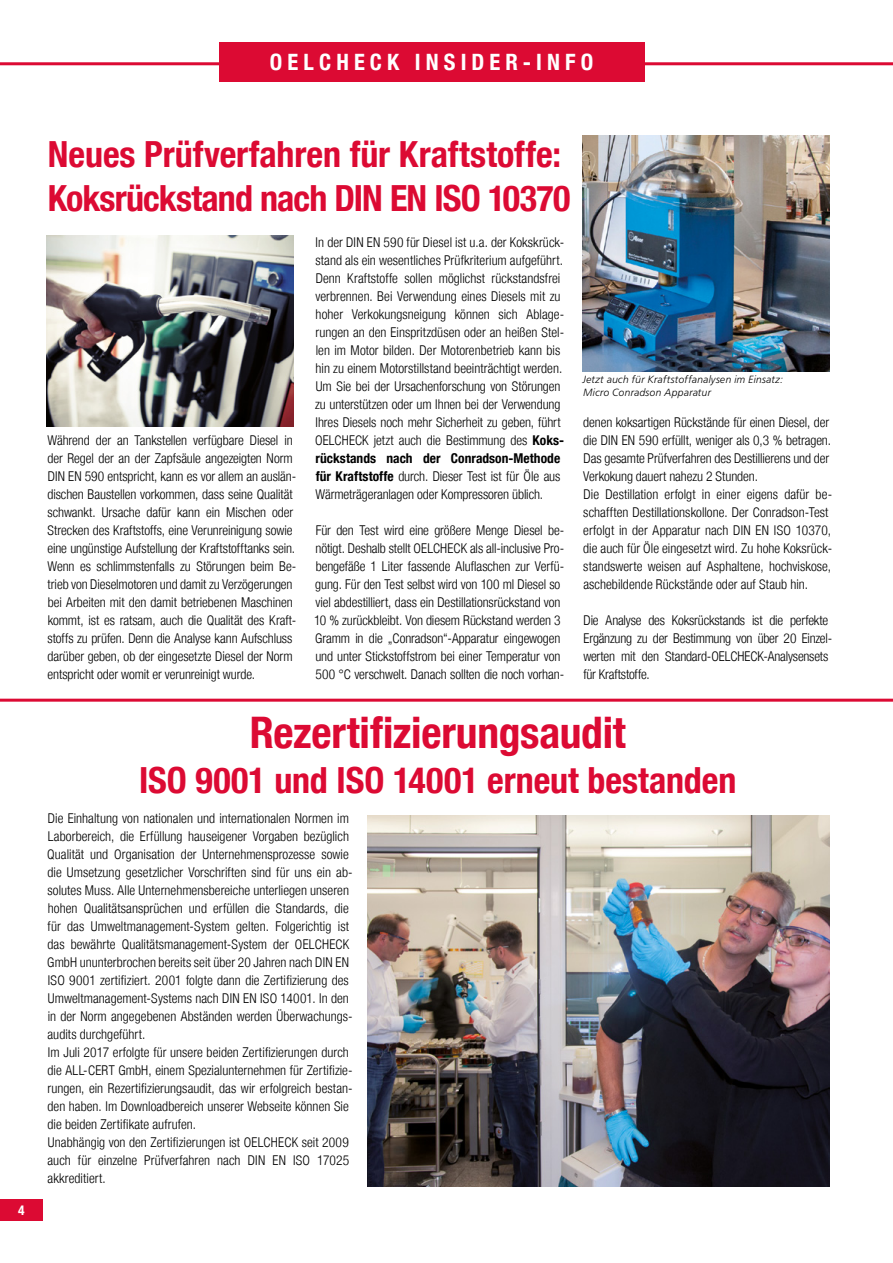
<style>
.page{position:relative;width:893px;height:1263px;background:#fff}
.page>*{position:absolute;margin:0;border:0;box-sizing:border-box;transform-origin:0 0}
.t1{font:700 condensed 43.5px "Helvetica Neue LT";letter-spacing:-.005em;color:#dc0a33}
.t2{font:700 condensed 36px/43.2px "Helvetica Neue LT";letter-spacing:-.005em;color:#dc0a33}
.t3{font:700 condensed 22.5px "Helvetica Neue LT";letter-spacing:.225em;color:#fff}
.t4{font:300 condensed 13.5px/18px "Helvetica Neue LT";color:#000}
.t5{font:700 condensed 13.5px "Helvetica Neue LT";color:#fff}
.t6{font:10.5px/12.6px "Humanist 777 BT Light Italic B";letter-spacing:.015em;color:#000}
.s1{font-weight:700}
</style>
<div class="page">
<div style="left:0;top:1199px;width:43px;height:21px;background:#dc0a33"></div>
<hr style="left:0;top:62px;width:893px;height:3px;background:#dc0a33">
<div style="left:219px;top:43px;width:425px;height:39px;background:#dc0a33"></div>
<hr style="left:0;top:699px;width:893px;height:3px;background:#dc0a33">
<img style="left:368px;top:815px;width:461px;height:371px">
<img style="left:583px;top:135px;width:246px;height:236px">
<img style="left:47px;top:236px;width:246px;height:191px">
<h3 class="t3" style="left:270px;top:48px;width:325px">OELCHECK INSIDER-INFO</h3>
<p class="t5" style="left:18px;top:1202px;width:8px">4</p>
<h2 class="t2" style="left:48px;top:133px;width:524px">Neues Prüfverfahren für Kraftstoffe:<br>Koksrückstand nach DIN EN ISO 10370</h2>
<p class="t4" style="left:47px;top:431px;width:250px">Während der an Tankstellen verfügbare Diesel in der Regel der an der Zapfsäule angezeigten Norm DIN EN 590 entspricht, kann es vor allem an auslän&shy;dischen Baustellen vorkommen, dass seine Qualität schwankt. Ursache dafür kann ein Mischen oder Strecken des Kraftstoffs, eine Verunreinigung sowie eine ungünstige Aufstellung der Kraftstofftanks sein.<br>Wenn es schlimmstenfalls zu Störungen beim Be&shy;trieb von Dieselmotoren und damit zu Verzögerungen bei Arbeiten mit den damit betriebenen Maschinen kommt, ist es ratsam, auch die Qualität des Kraft&shy;stoffs zu prüfen. Denn die Analyse kann Aufschluss darüber geben, ob der eingesetzte Diesel der Norm entspricht oder womit er verunreinigt wurde.</p>
<p class="t4" style="left:315px;top:233px;width:251px">In der DIN EN 590 für Diesel ist u.a. der Kokskrück&shy;stand als ein wesentliches Prüfkriterium aufgeführt.<br>Denn Kraftstoffe sollen möglichst rückstandsfrei verbrennen. Bei Verwendung eines Diesels mit zu hoher Verkokungsneigung können sich Ablage&shy;rungen an den Einspritzdüsen oder an heißen Stel&shy;len im Motor bilden. Der Motorenbetrieb kann bis hin zu einem Motorstillstand beeinträchtigt werden.<br>Um Sie bei der Ursachenforschung von Störungen zu unterstützen oder um Ihnen bei der Verwendung Ihres Diesels noch mehr Sicherheit zu geben, führt OELCHECK jetzt auch die Bestimmung des <span class="s1">Koks&shy;rückstands nach der Conradson-Methode für Kraftstoffe</span> durch. Dieser Test ist für Öle aus Wärmeträgeranlagen oder Kompressoren üblich.</p>
<p class="t4" style="left:314px;top:521px;width:252px">Für den Test wird eine größere Menge Diesel be&shy;nötigt. Deshalb stellt OELCHECK als all-inclusive Pro&shy;bengefäße 1 Liter fassende Aluflaschen zur Verfü&shy;gung. Für den Test selbst wird von 100 ml Diesel so viel abdestilliert, dass ein Destillationsrückstand von 10 % zurückbleibt. Von diesem Rückstand werden 3<br>Gramm in die „Conradson“-Apparatur eingewogen und unter Stickstoffstrom bei einer Temperatur von 500 °C verschwelt. Danach sollten die noch vorhan-</p>
<p class="t6" style="left:583px;top:373px;width:203px">Jetzt auch für Kraftstoffanalysen im Einsatz:<br>Micro Conradson Apparatur</p>
<p class="t4" style="left:583px;top:413px;width:250px">denen koksartigen Rückstände für einen Diesel, der die DIN EN 590 erfüllt, weniger als 0,3 % betragen.<br>Das gesamte Prüfverfahren des Destillierens und der Verkokung dauert nahezu 2 Stunden.<br>Die Destillation erfolgt in einer eigens dafür be&shy;schafften Destillationskollone. Der Conradson-Test erfolgt in der Apparatur nach DIN EN ISO 10370, die auch für Öle eingesetzt wird. Zu hohe Koksrück&shy;standswerte weisen auf Asphaltene, hochviskose, aschebildende Rückstände oder auf Staub hin.</p>
<p class="t4" style="left:583px;top:611px;width:250px">Die Analyse des Koksrückstands ist die perfekte Ergänzung zu der Bestimmung von über 20 Einzel&shy;werten mit den Standard-OELCHECK-Analysensets für Kraftstoffe.</p>
<h1 class="t1" style="left:250px;top:706px;width:377px">Rezertifizierungsaudit</h1>
<h2 class="t2" style="left:139px;top:759px;width:599px">ISO 9001 und ISO 14001 erneut bestanden</h2>
<p class="t4" style="left:47px;top:809px;width:307px">Die Einhaltung von nationalen und internationalen Normen im Laborbereich, die Erfüllung hauseigener Vorgaben bezüglich Qualität und Organisation der Unternehmensprozesse sowie die Umsetzung gesetzlicher Vorschriften sind für uns ein ab&shy;solutes Muss. Alle Unternehmensbereiche unterliegen unseren hohen Qualitätsansprüchen und erfüllen die Standards, die für das Umweltmanagement-System gelten. Folgerichtig ist das bewährte Qualitätsmanagement-System der OELCHECK GmbH ununterbrochen bereits seit über 20 Jahren nach DIN EN ISO 9001 zertifiziert. 2001 folgte dann die Zertifizierung des Umweltmanagement-Systems nach DIN EN ISO 14001. In den in der Norm angegebenen Abständen werden Überwachungs&shy;audits durchgeführt.<br>Im Juli 2017 erfolgte für unsere beiden Zertifizierungen durch die ALL-CERT GmbH, einem Spezialunternehmen für Zertifizie&shy;rungen, ein Rezertifizierungsaudit, das wir erfolgreich bestan&shy;den haben. Im Downloadbereich unserer Webseite können Sie die beiden Zertifikate aufrufen.<br>Unabhängig von den Zertifizierungen ist OELCHECK seit 2009 auch für einzelne Prüfverfahren nach DIN EN ISO 17025 akkreditiert.</p>
</div>
